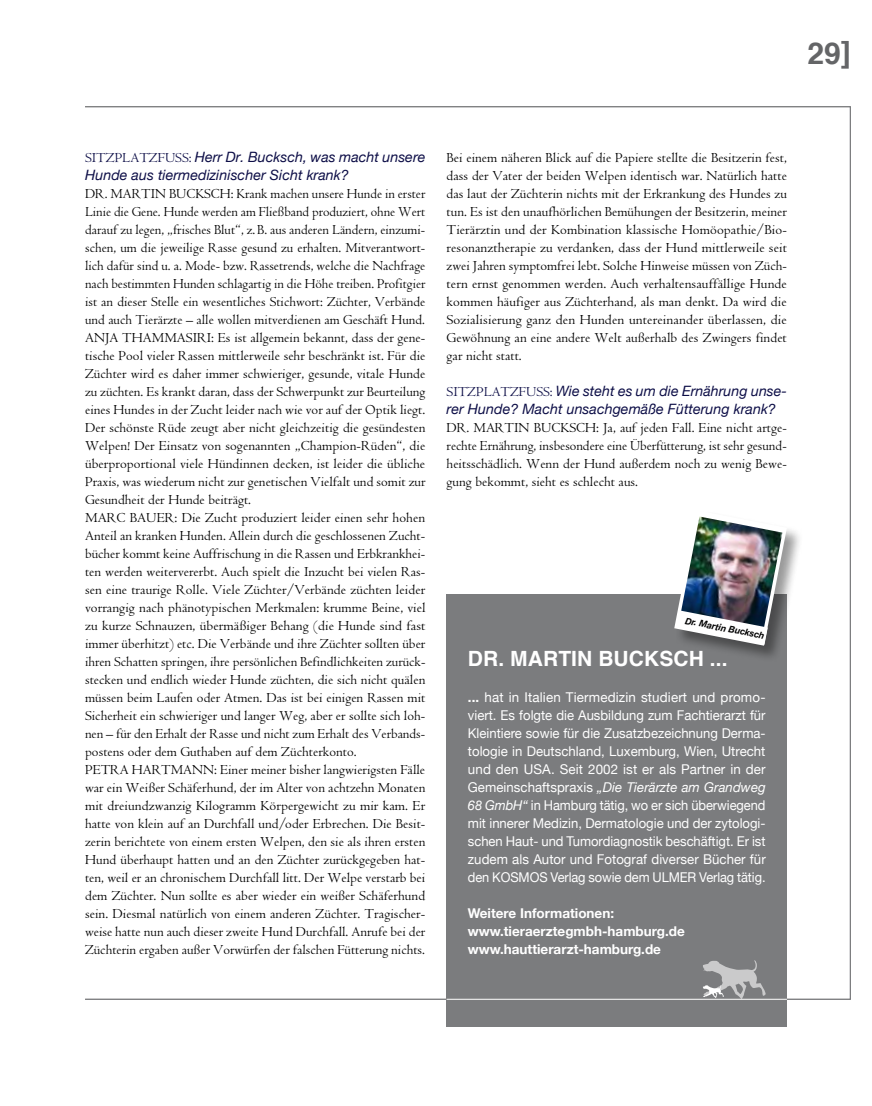
<style>
.page{position:relative;width:872px;height:1106px;background:#fff}
.page>*{position:absolute;margin:0;border:0;box-sizing:border-box;transform-origin:0 0}
.t1{font:700 30px "Helvetica";color:#646567}
.t2{font:700 21px "Helvetica";letter-spacing:.005em;color:#fff}
.t3{font:14.25px/18px "Centaur";letter-spacing:.005em;color:#000;text-align:justify}
.t4{font:italic 14.25px/18px "Helvetica Neue";letter-spacing:.005em;color:#0d0e47}
.t5{font:13.5px/18px "Helvetica Neue";letter-spacing:-.005em;color:#fff;text-align:justify}
.t6{font:700 13.5px/18px "Helvetica Neue";color:#fff}
.t7{font:italic 700 9.3px "Helvetica Neue";color:#000;scale:.95 1}
.s1{font-family:"Centaur";font-style:normal}
.s2{font-weight:700}
.s3{font-style:italic}
</style>
<div class="page">
<div style="left:446px;top:594px;width:341px;height:432px;background:#7b7c7e"></div>
<svg style="left:703px;top:960px;width:62px;height:38px"></svg>
<hr style="left:446px;top:998px;width:341px;height:1px;background:#fff">
<div style="left:673px;top:509px;width:130px;height:152px;background:#000;opacity:.4"></div>
<img style="left:673px;top:509px;width:116px;height:138px">
<h1 class="t1" style="left:807px;top:27px;width:45px">29]</h1>
<p class="t4" style="left:85px;top:148px;width:342px"><span class="s1">SitzPlatzFuss:</span> Herr Dr. Bucksch, was macht unsere<br>Hunde aus tiermedizinischer Sicht krank?</p>
<p class="t3" style="left:85px;top:185px;width:342px;text-align:left">Dr. Martin Bucksch: Krank machen unsere Hunde in erster Linie die Gene. Hunde werden am Fließband produziert, ohne Wert darauf zu legen, „frisches Blut“, z. B. aus anderen Ländern, einzumi&shy;schen, um die jeweilige Rasse gesund zu erhalten. Mitverantwort&shy;lich dafür sind u. a. Mode- bzw. Rassetrends, welche die Nachfrage nach bestimmten Hunden schlagartig in die Höhe treiben. Profitgier ist an dieser Stelle ein wesentliches Stichwort: Züchter, Verbände und auch Tierärzte – alle wollen mitverdienen am Geschäft Hund.<br>Anja Thammasiri: Es ist allgemein bekannt, dass der gene&shy;tische Pool vieler Rassen mittlerweile sehr beschränkt ist. Für die Züchter wird es daher immer schwieriger, gesunde, vitale Hunde zu züchten. Es krankt daran, dass der Schwerpunkt zur Beurteilung eines Hundes in der Zucht leider nach wie vor auf der Optik liegt.<br>Der schönste Rüde zeugt aber nicht gleichzeitig die gesündesten Welpen! Der Einsatz von sogenannten „Champion-Rüden“, die überproportional viele Hündinnen decken, ist leider die übliche Praxis, was wiederum nicht zur genetischen Vielfalt und somit zur Gesundheit der Hunde beiträgt.<br>Marc Bauer: Die Zucht produziert leider einen sehr hohen Anteil an kranken Hunden. Allein durch die geschlossenen Zucht&shy;bücher kommt keine Auffrischung in die Rassen und Erbkrankhei&shy;ten werden weitervererbt. Auch spielt die Inzucht bei vielen Ras&shy;sen eine traurige Rolle. Viele Züchter/Verbände züchten leider vorrangig nach phänotypischen Merkmalen: krumme Beine, viel zu kurze Schnauzen, übermäßiger Behang (die Hunde sind fast immer überhitzt) etc. Die Verbände und ihre Züchter sollten über ihren Schatten springen, ihre persönlichen Befindlichkeiten zurück&shy;stecken und endlich wieder Hunde züchten, die sich nicht quälen müssen beim Laufen oder Atmen. Das ist bei einigen Rassen mit Sicherheit ein schwieriger und langer Weg, aber er sollte sich loh&shy;nen – für den Erhalt der Rasse und nicht zum Erhalt des Verbands&shy;postens oder dem Guthaben auf dem Züchterkonto.<br>Petra Hartmann: Einer meiner bisher langwierigsten Fälle war ein Weißer Schäferhund, der im Alter von achtzehn Monaten mit dreiundzwanzig Kilogramm Körpergewicht zu mir kam. Er hatte von klein auf an Durchfall und/oder Erbrechen. Die Besit&shy;zerin berichtete von einem ersten Welpen, den sie als ihren ersten Hund überhaupt hatten und an den Züchter zurückgegeben hat&shy;ten, weil er an chronischem Durchfall litt. Der Welpe verstarb bei dem Züchter. Nun sollte es aber wieder ein weißer Schäferhund sein. Diesmal natürlich von einem anderen Züchter. Tragischer&shy;weise hatte nun auch dieser zweite Hund Durchfall. Anrufe bei der Züchterin ergaben außer Vorwürfen der falschen Fütterung nichts.</p>
<p class="t3" style="left:446px;top:149px;width:342px">Bei einem näheren Blick auf die Papiere stellte die Besitzerin fest, dass der Vater der beiden Welpen identisch war. Natürlich hatte das laut der Züchterin nichts mit der Erkrankung des Hundes zu tun. Es ist den unaufhörlichen Bemühungen der Besitzerin, meiner Tierärztin und der Kombination klassische Homöopathie/Bio&shy;resonanztherapie zu verdanken, dass der Hund mittlerweile seit zwei Jahren symptomfrei lebt. Solche Hinweise müssen von Züch&shy;tern ernst genommen werden. Auch verhaltensauffällige Hunde kommen häufiger aus Züchterhand, als man denkt. Da wird die Sozialisierung ganz den Hunden untereinander überlassen, die Gewöhnung an eine andere Welt außerhalb des Zwingers findet gar nicht statt.</p>
<p class="t4" style="left:446px;top:382px;width:342px"><span class="s1">SitzPlatzFuss:</span> Wie steht es um die Ernährung unse&shy;rer Hunde? Macht unsachgemäße Fütterung krank?</p>
<p class="t3" style="left:446px;top:419px;width:342px">Dr. Martin Bucksch: Ja, auf jeden Fall. Eine nicht artge&shy;rechte Ernährung, insbesondere eine Überfütterung, ist sehr gesund&shy;heitsschädlich. Wenn der Hund außerdem noch zu wenig Bewe&shy;gung bekommt, sieht es schlecht aus.</p>
<p class="t7" style="left:686px;top:615px;width:86px;rotate:11deg">Dr. Martin Bucksch</p>
<h2 class="t2" style="left:468px;top:639px;width:261px">DR. MARTIN BUCKSCH ...</h2>
<p class="t5" style="left:468px;top:688px;width:299px"><span class="s2">...</span> hat in Italien Tiermedizin studiert und promo&shy;viert. Es folgte die Ausbildung zum Fachtierarzt für Kleintiere sowie für die Zusatzbezeichnung Derma&shy;tologie in Deutschland, Luxemburg, Wien, Utrecht und den USA. Seit 2002 ist er als Partner in der Gemeinschaftspraxis <span class="s3">„Die Tierärzte am Grandweg 68 GmbH“</span> in Hamburg tätig, wo er sich überwiegend mit innerer Medizin, Dermatologie und der zytologi&shy;schen Haut- und Tumordiagnostik beschäftigt. Er ist zudem als Autor und Fotograf diverser Bücher für den KOSMOS Verlag sowie dem ULMER Verlag tätig.</p>
<p class="t6" style="left:468px;top:904px;width:218px">Weitere Informationen: www.tieraerztegmbh-hamburg.de www.hauttierarzt-hamburg.de</p>
</div>
